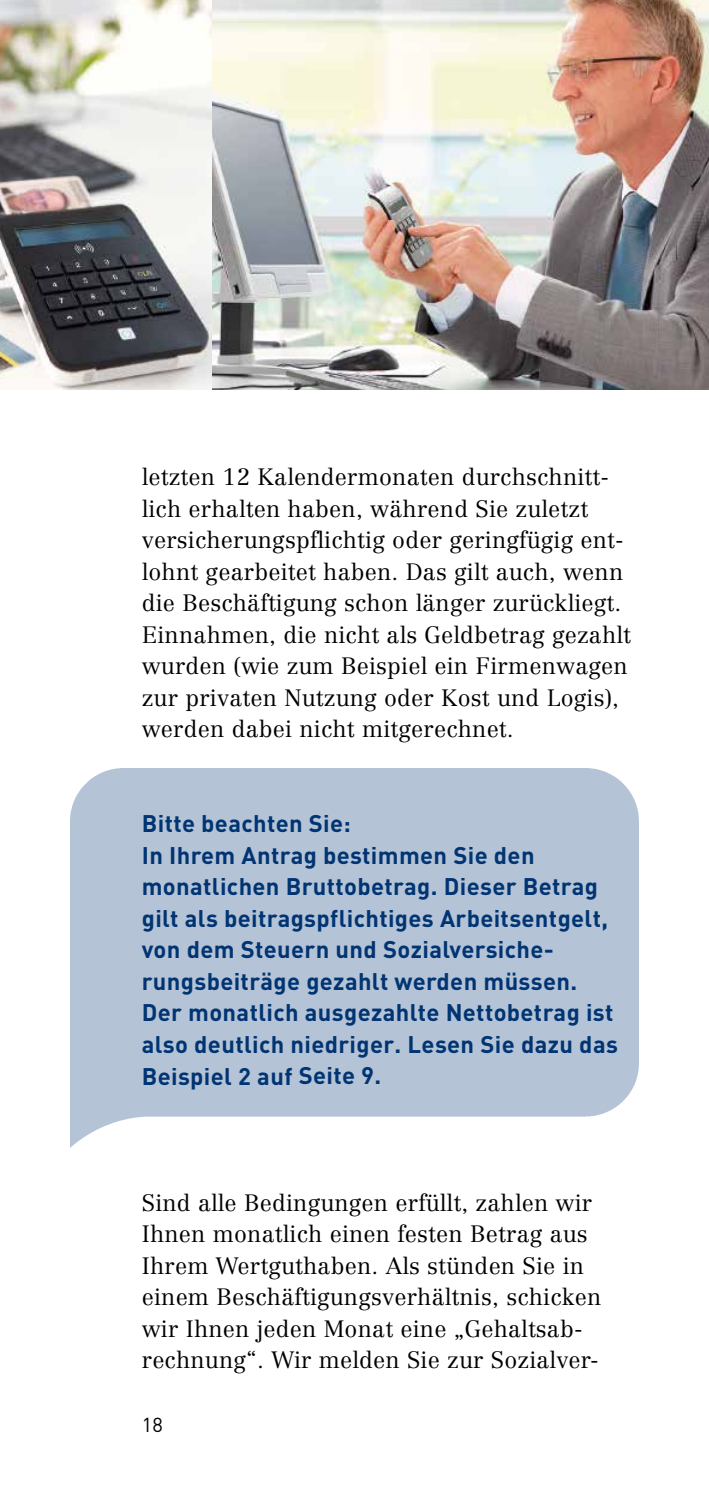
<style>
.page{position:relative;width:709px;height:1489px;background:#fff}
.page>*{position:absolute;margin:0;border:0;box-sizing:border-box;transform-origin:0 0}
.t1{font:700 23.75px/31.5px "DIN";letter-spacing:.015em;color:#003472}
.t2{font:300 23.25px/31.5px "Centennial";letter-spacing:.01em;color:#000}
.t3{font:20px "DIN";color:#000}
</style>
<div class="page">
<img style="left:0;top:0;width:709px;height:390px">
<p class="t2" style="left:142px;top:461px;width:490px">letzten 12 Kalendermonaten durchschnitt&shy;lich erhalten haben, während Sie zuletzt versicherungspflichtig oder geringfügig ent&shy;lohnt gearbeitet haben. Das gilt auch, wenn die Beschäftigung schon länger zurückliegt.<br>Einnahmen, die nicht als Geldbetrag gezahlt wurden (wie zum Beispiel ein Firmenwagen zur privaten Nutzung oder Kost und Logis), werden dabei nicht mitgerechnet.</p>
<h3 class="t1" style="left:142px;top:806px;width:210px">Bitte beachten Sie:</h3>
<p class="t1" style="left:142px;top:838px;width:477px">In Ihrem Antrag bestimmen Sie den monatlichen Bruttobetrag. Dieser Betrag gilt als beitragspflichtiges Arbeitsentgelt, von dem Steuern und Sozialversiche&shy;rungsbeiträge gezahlt werden müssen.<br>Der monatlich ausgezahlte Nettobetrag ist also deutlich niedriger. Lesen Sie dazu das Beispiel 2 auf Seite 9.</p>
<p class="t2" style="left:142px;top:1186px;width:461px">Sind alle Bedingungen erfüllt, zahlen wir Ihnen monatlich einen festen Betrag aus Ihrem Wertguthaben. Als stünden Sie in einem Beschäftigungsverhältnis, schicken wir Ihnen jeden Monat eine „Gehaltsab&shy;rechnung“. Wir melden Sie zur Sozialver-</p>
<p class="t3" style="left:142px;top:1411px;width:23px">18</p>
</div>
